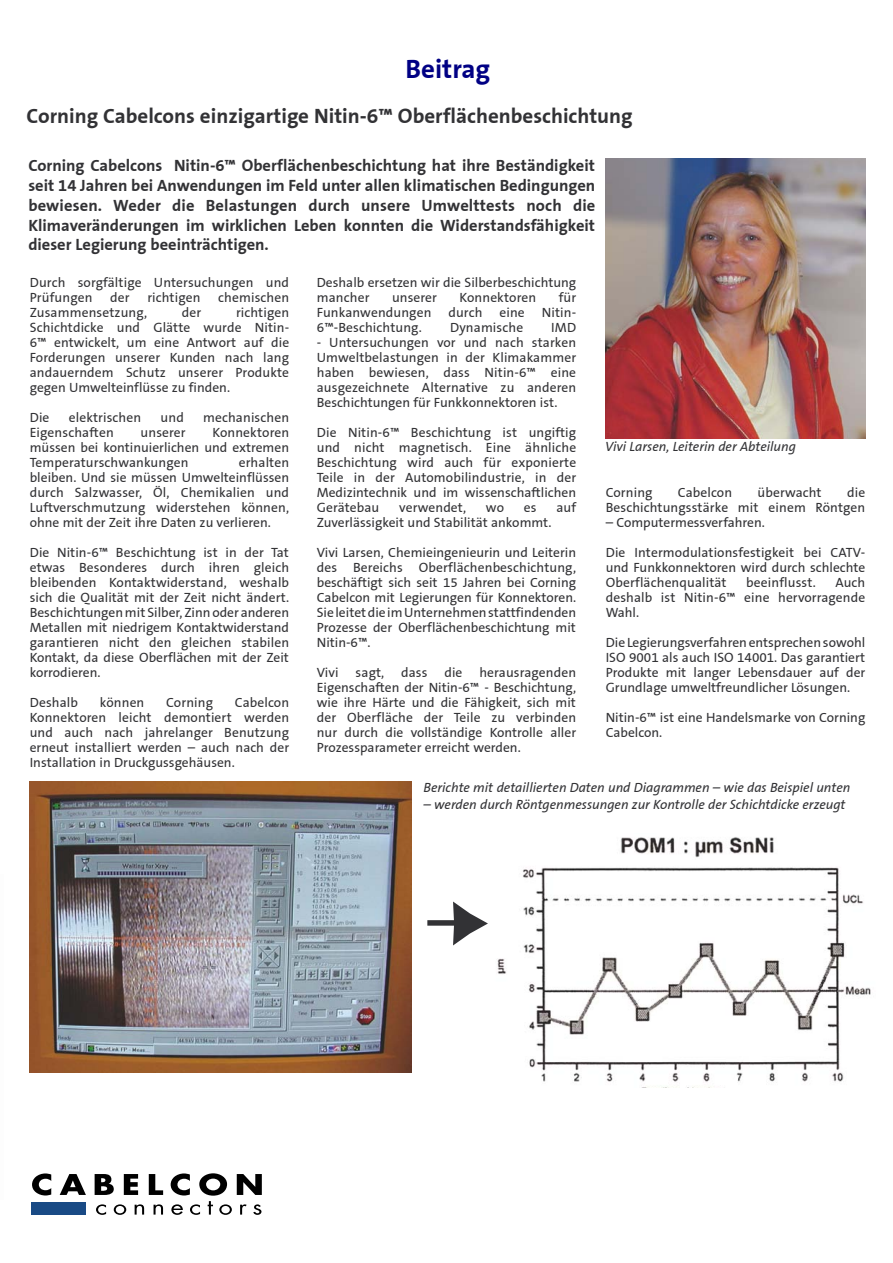
<style>
.page{position:relative;width:893px;height:1263px;background:#fff}
.page>*{position:absolute;margin:0;border:0;box-sizing:border-box;transform-origin:0 0}
.t1{font:700 27px "Corning Sans";color:#000084}
.t2{font:700 21px "Corning Sans";color:#323235}
.t3{font:700 16.5px/20px "Corning Sans";color:#323235;text-align:justify}
.t4{font:13.5px/15px "Corning Sans";color:#323235;text-align:justify}
.t5{font:italic 13.5px "Corning Sans";color:#323235}
</style>
<div class="page">
<div style="left:31px;top:1203px;width:54px;height:12px;background:#194a85"></div>
<svg style="left:96px;top:1204px;width:10px;height:11px"></svg>
<svg style="left:114px;top:1204px;width:12px;height:11px"></svg>
<svg style="left:135px;top:1204px;width:9px;height:10px"></svg>
<svg style="left:154px;top:1204px;width:9px;height:10px"></svg>
<svg style="left:32px;top:1173px;width:19px;height:22px"></svg>
<svg style="left:60px;top:1174px;width:26px;height:21px"></svg>
<svg style="left:95px;top:1174px;width:19px;height:21px"></svg>
<svg style="left:124px;top:1174px;width:14px;height:21px"></svg>
<svg style="left:149px;top:1174px;width:14px;height:21px"></svg>
<svg style="left:171px;top:1173px;width:91px;height:42px"></svg>
<img style="left:605px;top:159px;width:260px;height:279px">
<img style="left:497px;top:837px;width:374px;height:250px">
<img style="left:29px;top:782px;width:383px;height:290px">
<svg style="left:453px;top:901px;width:35px;height:44px"></svg>
<div style="left:427px;top:920px;width:43px;height:5px;background:#323235"></div>
<h1 class="t1" style="left:405px;top:53px;width:86px">Beitrag</h1>
<h2 class="t2" style="left:27px;top:104px;width:608px">Corning Cabelcons einzigartige Nitin-6™ Oberflächenbeschichtung</h2>
<p class="t3" style="left:28px;top:155px;width:569px">Corning Cabelcons Nitin-6™ Oberflächenbeschichtung hat ihre Beständigkeit seit 14 Jahren bei Anwendungen im Feld unter allen klimatischen Bedingungen bewiesen. Weder die Belastungen durch unsere Umwelttests noch die Klimaveränderungen im wirklichen Leben konnten die Widerstandsfähigkeit dieser Legierung beeinträchtigen.</p>
<p class="t4" style="left:30px;top:275px;width:261px">Durch sorgfältige Untersuchungen und<br>Prüfungen</p>
<p class="t4" style="left:110px;top:290px;width:21px">der</p>
<p class="t4" style="left:147px;top:290px;width:55px">richtigen</p>
<p class="t4" style="left:218px;top:290px;width:72px">chemischen</p>
<p class="t4" style="left:30px;top:305px;width:119px">Zusammensetzung,</p>
<p class="t4" style="left:182px;top:305px;width:21px">der</p>
<p class="t4" style="left:30px;top:305px;width:261px;text-indent:206px">richtigen Schichtdicke und Glätte wurde Nitin-6™ entwickelt, um eine Antwort auf die Forderungen unserer Kunden nach lang andauerndem Schutz unserer Produkte gegen Umwelteinflüsse zu finden.</p>
<p class="t4" style="left:30px;top:410px;width:21px">Die</p>
<p class="t4" style="left:69px;top:410px;width:74px">elektrischen</p>
<p class="t4" style="left:161px;top:410px;width:25px">und</p>
<p class="t4" style="left:203px;top:410px;width:87px">mechanischen</p>
<p class="t4" style="left:30px;top:425px;width:86px">Eigenschaften</p>
<p class="t4" style="left:141px;top:425px;width:47px">unserer</p>
<p class="t4" style="left:30px;top:425px;width:261px;text-indent:183px">Konnektoren müssen bei kontinuierlichen und extremen Temperaturschwankungen</p>
<p class="t4" style="left:30px;top:455px;width:261px;text-indent:209px">erhalten bleiben. Und sie müssen Umwelteinflüssen durch Salzwasser, Öl, Chemikalien und Luftverschmutzung widerstehen können, ohne mit der Zeit ihre Daten zu verlieren.</p>
<p class="t4" style="left:30px;top:545px;width:261px">Die Nitin-6™ Beschichtung ist in der Tat etwas Besonderes durch ihren gleich bleibenden Kontaktwiderstand, weshalb sich die Qualität mit der Zeit nicht ändert.<br>Beschichtungen mit Silber, Zinn oder anderen Metallen mit niedrigem Kontaktwiderstand garantieren nicht den gleichen stabilen Kontakt, da diese Oberflächen mit der Zeit korrodieren.</p>
<p class="t4" style="left:30px;top:695px;width:50px">Deshalb</p>
<p class="t4" style="left:100px;top:695px;width:46px">können</p>
<p class="t4" style="left:166px;top:695px;width:48px">Corning</p>
<p class="t4" style="left:30px;top:695px;width:261px;text-indent:205px">Cabelcon Konnektoren leicht demontiert werden und auch nach jahrelanger Benutzung erneut installiert werden – auch nach der Installation in Druckgussgehäusen.</p>
<p class="t4" style="left:317px;top:275px;width:261px">Deshalb ersetzen wir die Silberbeschichtung mancher</p>
<p class="t4" style="left:392px;top:290px;width:47px">unserer</p>
<p class="t4" style="left:460px;top:290px;width:78px">Konnektoren</p>
<p class="t4" style="left:559px;top:290px;width:19px">für</p>
<p class="t4" style="left:317px;top:305px;width:116px">Funkanwendungen</p>
<p class="t4" style="left:448px;top:305px;width:36px">durch</p>
<p class="t4" style="left:499px;top:305px;width:27px">eine</p>
<p class="t4" style="left:542px;top:305px;width:36px">Nitin-</p>
<p class="t4" style="left:317px;top:320px;width:107px">6™-Beschichtung.</p>
<p class="t4" style="left:450px;top:320px;width:75px">Dynamische</p>
<p class="t4" style="left:551px;top:320px;width:26px">IMD</p>
<p class="t4" style="left:317px;top:335px;width:261px">- Untersuchungen vor und nach starken Umweltbelastungen in der Klimakammer haben bewiesen, dass Nitin-6™ eine ausgezeichnete Alternative zu anderen Beschichtungen für Funkkonnektoren ist.</p>
<p class="t4" style="left:317px;top:425px;width:261px">Die Nitin-6™ Beschichtung ist ungiftig und nicht magnetisch. Eine ähnliche Beschichtung wird auch für exponierte Teile in der Automobilindustrie, in der Medizintechnik und im wissenschaftlichen Gerätebau</p>
<p class="t4" style="left:399px;top:500px;width:68px">verwendet,</p>
<p class="t4" style="left:486px;top:500px;width:20px">wo</p>
<p class="t4" style="left:524px;top:500px;width:14px">es</p>
<p class="t4" style="left:556px;top:500px;width:21px">auf</p>
<p class="t4" style="left:317px;top:515px;width:236px">Zuverlässigkeit und Stabilität ankommt.</p>
<p class="t4" style="left:317px;top:545px;width:261px">Vivi Larsen, Chemieingenieurin und Leiterin des Bereichs Oberflächenbeschichtung, beschäftigt sich seit 15 Jahren bei Corning Cabelcon mit Legierungen für Konnektoren.<br>Sie leitet die im Unternehmen stattfindenden Prozesse der Oberflächenbeschichtung mit Nitin-6™.</p>
<p class="t4" style="left:317px;top:665px;width:261px">Vivi sagt, dass die herausragenden Eigenschaften der Nitin-6™ - Beschichtung, wie ihre Härte und die Fähigkeit, sich mit der Oberfläche der Teile zu verbinden nur durch die vollständige Kontrolle aller Prozessparameter erreicht werden.</p>
<p class="t5" style="left:605px;top:439px;width:192px">Vivi Larsen, Leiterin der Abteilung</p>
<p class="t4" style="left:606px;top:485px;width:261px;text-align:right">die<br>Beschichtungsstärke mit einem Röntgen</p>
<p class="t4" style="left:606px;top:515px;width:161px">– Computermessverfahren.</p>
<p class="t4" style="left:606px;top:545px;width:261px">Die Intermodulationsfestigkeit bei CATV&shy;und Funkkonnektoren wird durch schlechte Oberflächenqualität</p>
<p class="t4" style="left:606px;top:485px;width:48px">Corning</p>
<p class="t4" style="left:678px;top:485px;width:56px">Cabelcon</p>
<p class="t4" style="left:758px;top:485px;width:66px">überwacht</p>
<p class="t4" style="left:746px;top:575px;width:71px">beeinflusst.</p>
<p class="t4" style="left:606px;top:575px;width:261px;text-indent:230px">Auch deshalb ist Nitin-6™ eine hervorragende Wahl.</p>
<p class="t4" style="left:606px;top:635px;width:261px">Die Legierungsverfahren entsprechen sowohl ISO 9001 als auch ISO 14001. Das garantiert Produkte mit langer Lebensdauer auf der Grundlage umweltfreundlicher Lösungen.</p>
<p class="t4" style="left:606px;top:710px;width:261px">Nitin-6™ ist eine Handelsmarke von Corning<br>Cabelcon.</p>
<p class="t5" style="left:423px;top:780px;width:428px">Berichte mit detaillierten Daten und Diagrammen – wie das Beispiel unten</p>
<p class="t5" style="left:423px;top:796px;width:423px">– werden durch Röntgenmessungen zur Kontrolle der Schichtdicke erzeugt</p>
</div>
